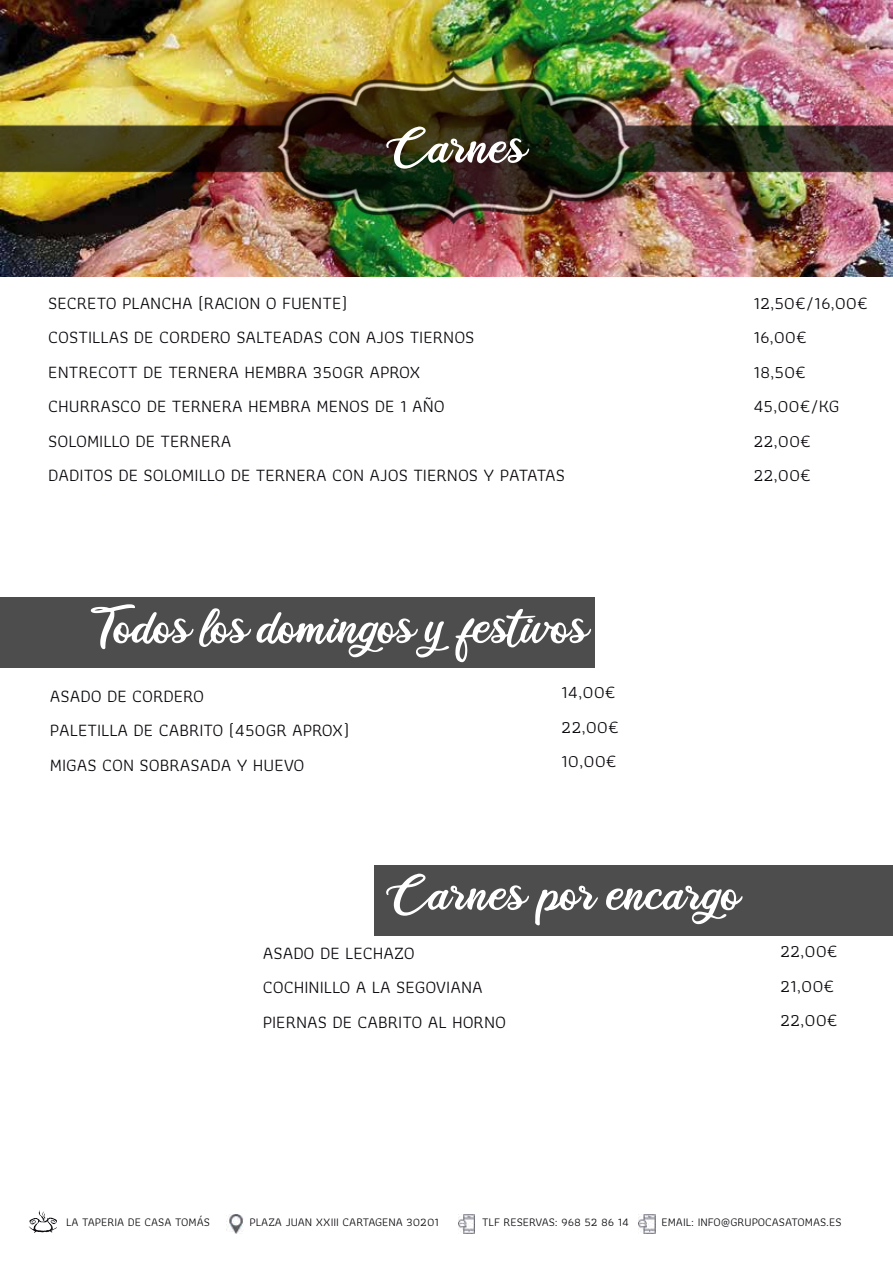
<style>
.page{position:relative;width:893px;height:1263px;background:#fff}
.page>*{position:absolute;margin:0;border:0;box-sizing:border-box;transform-origin:0 0}
.t1{font:54px "Ballet Harmony";color:#fff}
.t2{font:18px/34.5px "Athiti";color:#0b080d}
.t3{font:12px "Athiti";color:#0b080d}
</style>
<div class="page">
<img style="left:0;top:0;width:892px;height:277px">
<div style="left:0;top:597px;width:595px;height:71px;background:#4d4d4d"></div>
<div style="left:374px;top:865px;width:519px;height:70px;background:#4d4d4d"></div>
<img style="left:229px;top:1214px;width:14px;height:19px">
<img style="left:639px;top:1214px;width:17px;height:19px">
<img style="left:458px;top:1215px;width:17px;height:18px">
<svg style="left:29px;top:1210px;width:28px;height:23px"></svg>
<img style="left:0;top:52px;width:893px;height:175px">
<h1 class="t1" style="left:389px;top:123px;width:140px">Carnes</h1>
<p class="t2" style="left:48px;top:286px;width:518px">SECRETO PLANCHA (RACION O FUENTE)<br>COSTILLAS DE CORDERO SALTEADAS CON AJOS TIERNOS ENTRECOTT DE TERNERA HEMBRA 350GR APROX<br>CHURRASCO DE TERNERA HEMBRA MENOS DE 1 AÑO<br>SOLOMILLO DE TERNERA<br>DADITOS DE SOLOMILLO DE TERNERA CON AJOS TIERNOS Y PATATAS</p>
<p class="t2" style="left:753px;top:286px;width:116px">12,50€/16,00€<br>16,00€<br>18,50€<br>45,00€/KG<br>22,00€<br>22,00€</p>
<h1 class="t1" style="left:95px;top:603px;width:495px">Todos los domingos y festivos</h1>
<p class="t2" style="left:50px;top:679px;width:301px">ASADO DE CORDERO<br>PALETILLA DE CABRITO (450GR APROX)<br>MIGAS CON SOBRASADA Y HUEVO</p>
<p class="t2" style="left:561px;top:675px;width:59px">14,00€<br>22,00€<br>10,00€</p>
<h1 class="t1" style="left:389px;top:870px;width:355px">Carnes por encargo</h1>
<p class="t2" style="left:263px;top:935px;width:245px">ASADO DE LECHAZO<br>COCHINILLO A LA SEGOVIANA<br>PIERNAS DE CABRITO AL HORNO</p>
<p class="t2" style="left:780px;top:934px;width:59px">22,00€<br>21,00€<br>22,00€</p>
<p class="t3" style="left:66px;top:1213px;width:145px">LA TAPERIA DE CASA TOMÁS</p>
<p class="t3" style="left:250px;top:1213px;width:191px">PLAZA JUAN XXIII CARTAGENA 30201</p>
<p class="t3" style="left:482px;top:1213px;width:148px">TLF RESERVAS: 968 52 86 14</p>
<p class="t3" style="left:662px;top:1213px;width:182px">EMAIL: INFO@GRUPOCASATOMAS.ES</p>
</div>
